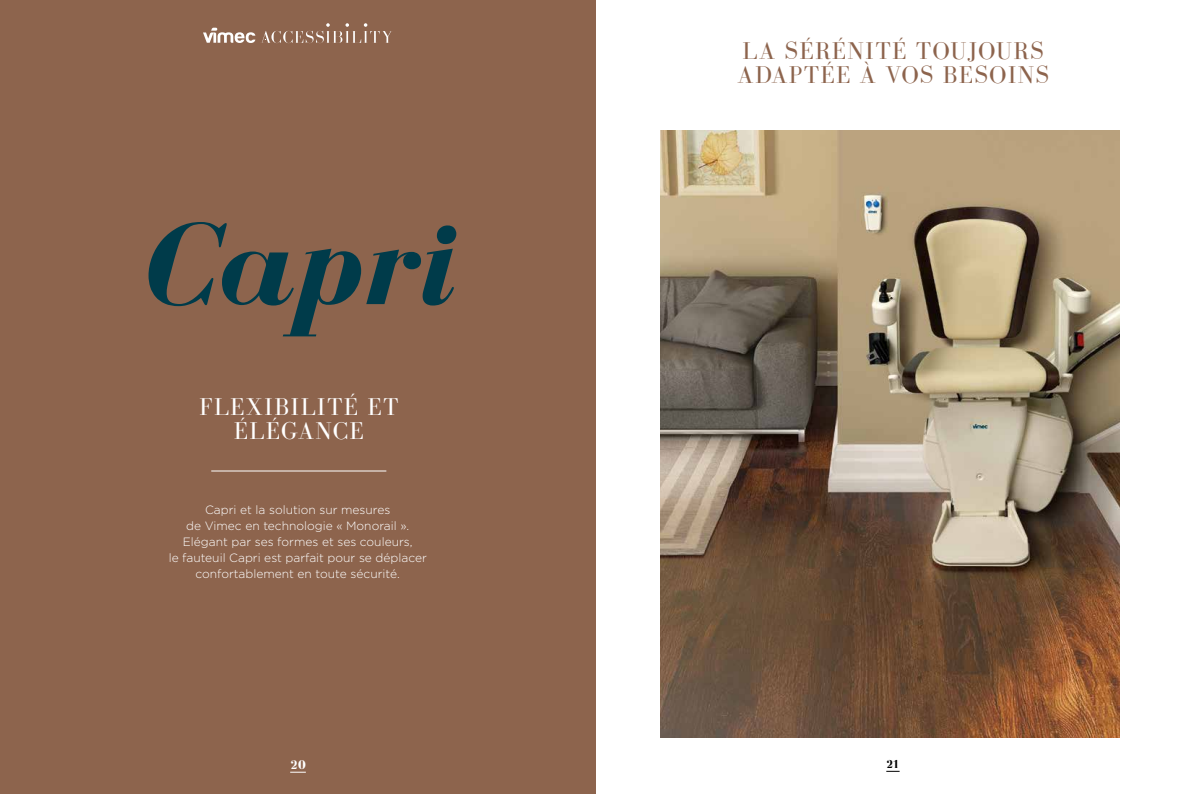
<style>
.page{position:relative;width:1191px;height:794px;background:#fff}
.page>*{position:absolute;margin:0;border:0;box-sizing:border-box;transform-origin:0 0}
.t1{font:italic 700 120px "Bodoni FLF";color:#003b4a}
.t2{font:25px/24px "Bodoni FLF";letter-spacing:.05em;color:#8d644d}
.t3{font:25px/24px "Bodoni FLF";letter-spacing:.05em;color:#fff;text-align:center}
.t4{font:700 13px "Bodoni FLF";color:#fff}
.t5{font:300 12px/16px "Gotham";color:#fff;text-align:center}
.t6{font:700 12px "Bodoni FLF";color:#000}
</style>
<div class="page">
<svg style="left:886px;top:771px;width:13px;height:1px"></svg>
<div style="left:0;top:0;width:595px;height:794px;background:#8d644d"></div>
<hr style="left:211px;top:470px;width:175px;height:1px;background:#fff">
<img style="left:660px;top:130px;width:459px;height:607px">
<svg style="left:203px;top:23px;width:189px;height:20px"></svg>
<svg style="left:290px;top:772px;width:16px;height:1px"></svg>
<h1 class="t1" style="left:140px;top:201px;width:315px">Capri</h1>
<h2 class="t3" style="left:199px;top:396px;width:201px">FLEXIBILITÉ ET<br>ÉLÉGANCE</h2>
<p class="t5" style="left:169px;top:502px;width:260px">Capri et la solution sur mesures<br>de Vimec en technologie « Monorail ».<br>Elégant par ses formes et ses couleurs,<br>le fauteuil Capri est parfait pour se déplacer confortablement en toute sécurité.</p>
<p class="t4" style="left:290px;top:758px;width:17px">20</p>
<h2 class="t2" style="left:737px;top:40px;width:313px">LA SÉRÉNITÉ TOUJOURS<br>ADAPTÉE À VOS BESOINS</h2>
<p class="t6" style="left:886px;top:758px;width:15px">21</p>
</div>
